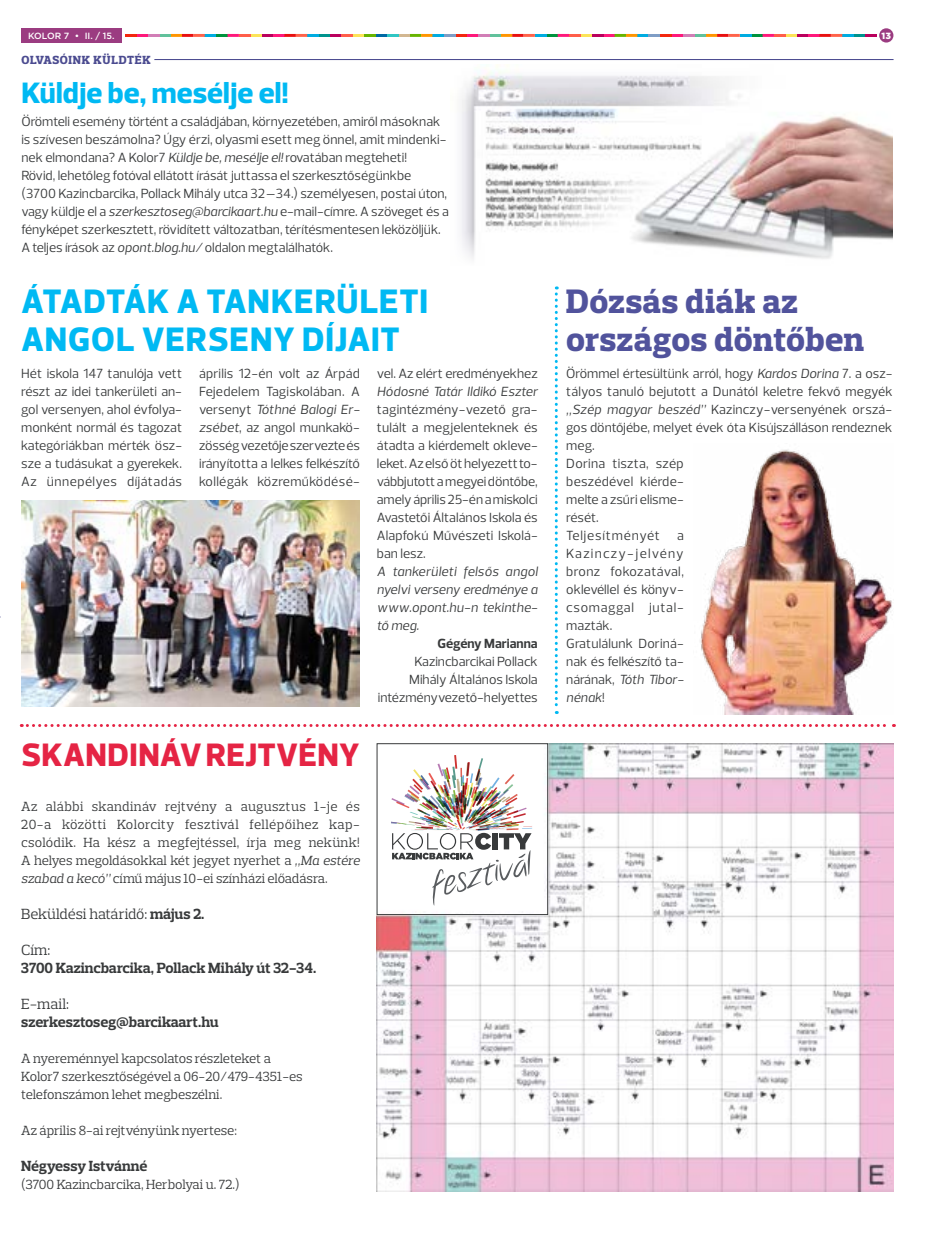
<style>
.page{position:relative;width:936px;height:1234px;background:#fff}
.page>*{position:absolute;margin:0;border:0;box-sizing:border-box;transform-origin:0 0}
.t1{font:800 34.5px/37.5px "Prelo";letter-spacing:.025em;color:#00b9f3}
.t2{font:800 34.5px/37.5px "Prelo Slab";letter-spacing:.01em;color:#51539c}
.t3{font:800 33px "Prelo";letter-spacing:.01em;color:#e52444}
.t4{font:800 30px "Prelo";color:#00b9f3}
.t5{font:700 15px "Prelo Slab";color:#383a3b}
.t6{font:15px "Prelo Slab";letter-spacing:-.005em;color:#383a3b}
.t7{font:13.5px/18px "Prelo";color:#383a3b}
.t8{font:13.5px/18px "Prelo Slab";color:#383a3b;text-align:justify}
.t9{font:italic 13.5px/18px "Prelo";letter-spacing:.005em;color:#383a3b;text-align:justify}
.t10{font:700 13.5px "Prelo";color:#383a3b}
.t11{font:800 12px "Prelo Slab";letter-spacing:.06em;color:#4b4b90}
.t12{font:500 9px "Gotham";color:#fff}
.t13{font:900 9px "Gotham";color:#fff}
.s1{font-style:italic}
.s2{font-weight:700}
</style>
<div class="page">
<svg style="left:125px;top:34px;width:751px;height:3px;background:#ad6e67"></svg>
<div style="left:879px;top:28px;width:14px;height:15px;background:#9b3c81;border-radius:50%"></div>
<div style="left:21px;top:28px;width:100px;height:15px;background:#9b3c81"></div>
<img style="left:461px;top:64px;width:431px;height:195px">
<hr style="left:21px;top:59px;width:872px;height:1px;background:#4b4b90">
<div style="left:21px;top:56px;width:133px;height:6px;background:#fff"></div>
<img style="left:377px;top:743px;width:516px;height:447px">
<img style="left:391px;top:754px;width:141px;height:151px">
<svg style="left:21px;top:724px;width:873px;height:2px"></svg>
<svg style="left:554px;top:286px;width:3px;height:427px"></svg>
<img style="left:22px;top:500px;width:337px;height:206px">
<img style="left:700px;top:449px;width:192px;height:264px">
<p class="t12" style="left:28px;top:29px;width:88px">KOLOR 7 • II. / 15.</p>
<p class="t13" style="left:881px;top:29px;width:11px">13</p>
<p class="t11" style="left:21px;top:53px;width:131px">OLVASÓINK KÜLDTÉK</p>
<h3 class="t4" style="left:21px;top:74px;width:269px">Küldje be, mesélje el!</h3>
<p class="t7" style="left:21px;top:113px;width:429px">Örömteli esemény történt a családjában, környezetében, amiről másoknak is szívesen beszámolna? Úgy érzi, olyasmi esett meg önnel, amit mindenki&shy;nek elmondana? A Kolor7 <span class="s1">Küldje be, mesélje el!</span> rovatában megteheti!<br>Rövid, lehetőleg fotóval ellátott írását juttassa el szerkesztőségünkbe (3700 Kazincbarcika, Pollack Mihály utca 32–34.) személyesen, postai úton, vagy küldje el a <span class="s1">szerkesztoseg@barcikaart.hu</span> e-mail-címre. A szöveget és a fényképet szerkesztett, rövidített változatban, térítésmentesen leközöljük.<br>A teljes írások az <span class="s1">opont.blog.hu/</span> oldalon megtalálhatók.</p>
<h1 class="t1" style="left:22px;top:283px;width:408px">ÁTADTÁK A TANKERÜLETI<br>ANGOL VERSENY DÍJAIT</h1>
<p class="t7" style="left:21px;top:365px;width:162px;text-align:justify">Hét iskola 147 tanulója vett részt az idei tankerületi an&shy;gol versenyen, ahol évfolya&shy;monként normál és tagozat kategóriákban mérték ös - sze a tudásukat a gyerekek.<br>Az ünnepélyes díjátadás</p>
<p class="t7" style="left:199px;top:365px;width:162px;text-align:justify">április 12-én volt az Árpád Fejedelem Tagiskolában. A versenyt <span class="s1">Tóthné Balogi Er&shy;zsébet</span>, az angol munkakö&shy;zösség vezetője szervezte és irányította a lelkes felkészítő kollégák közreműködésé-</p>
<p class="t7" style="left:377px;top:364px;width:162px">vel. Az elért eredményekhez</p>
<p class="t9" style="left:377px;top:382px;width:162px">Hódosné Tatár Ildikó Eszter</p>
<p class="t7" style="left:377px;top:400px;width:162px;text-align:justify">tagintézmény-vezető gra&shy;tulált a megjelenteknek és átadta a kiérdemelt okleve&shy;leket. Az első öt helyezett to&shy;vábbjutott a megyei döntőbe, amely április 25-én a miskolci Avastetői Általános Iskola és Alapfokú Művészeti Iskolá&shy;ban lesz.</p>
<p class="t9" style="left:377px;top:562px;width:162px">A tankerületi felsős angol nyelvi verseny eredménye a www.opont.hu-n tekinthe&shy;tő meg.</p>
<p class="t10" style="left:437px;top:635px;width:102px">Gégény Marianna</p>
<p class="t7" style="left:378px;top:652px;width:161px;text-align:right">Kazincbarcikai Pollack<br>Mihály Általános Iskola intézményvezető-helyettes</p>
<h2 class="t3" style="left:21px;top:734px;width:339px">SKANDINÁV REJTVÉNY</h2>
<p class="t8" style="left:21px;top:796px;width:340px">Az alábbi skandináv rejtvény a augusztus 1-je és 20-a közötti Kolorcity fesztivál fellépőihez kap&shy;csolódik. Ha kész a megfejtéssel, írja meg nekünk!<br>A helyes megoldásokkal két jegyet nyerhet a <span class="s1">„Ma estére szabad a kecó”</span> című május 10-ei színházi előadásra.</p>
<p class="t6" style="left:21px;top:904px;width:185px">Beküldési határidő: <span class="s2">május 2.</span></p>
<p class="t6" style="left:21px;top:940px;width:31px">Cím:</p>
<p class="t5" style="left:21px;top:958px;width:296px">3700 Kazincbarcika, Pollack Mihály út 32-34.</p>
<p class="t6" style="left:21px;top:994px;width:49px">E-mail:</p>
<p class="t5" style="left:21px;top:1012px;width:199px">szerkesztoseg@barcikaart.hu</p>
<p class="t8" style="left:21px;top:1048px;width:283px;text-align:left">A nyereménnyel kapcsolatos részleteket a<br>Kolor7 szerkesztőségével a 06-20/479-4351-es telefonszámon lehet megbeszélni.</p>
<p class="t8" style="left:21px;top:1120px;width:217px">Az április 8-ai rejtvényünk nyertese:</p>
<p class="t5" style="left:21px;top:1156px;width:128px">Négyessy Istvánné</p>
<p class="t8" style="left:21px;top:1174px;width:220px">(3700 Kazincbarcika, Herbolyai u. 72.)</p>
<h1 class="t2" style="left:566px;top:282px;width:299px">Dózsás diák az országos döntőben</h1>
<p class="t7" style="left:566px;top:365px;width:328px">Örömmel értesültünk arról, hogy <span class="s1">Kardos Dorina</span> 7. a osz&shy;tályos tanuló bejutott a Dunától keletre fekvő megyék <span class="s1">„Szép magyar beszéd”</span> Kazinczy-versenyének orszá&shy;gos döntőjébe, melyet évek óta Kisújszálláson rendeznek meg.<br>Dorina tiszta, szép<br>beszédével kiérde-<br>melte a zsűri elisme-<br>rését.<br>Teljesítményét</p>
<p class="t7" style="left:566px;top:527px;width:119px;text-indent:111px">a<br>Kazinczy-jelvény bronz fokozatával, oklevéllel és könyv&shy;csomaggal jutal&shy;mazták.<br>Gratulálunk Doriná&shy;nak és felkészítő ta&shy;nárának, <span class="s1">Tóth Tibor&shy;nénak</span>!</p>
</div>
